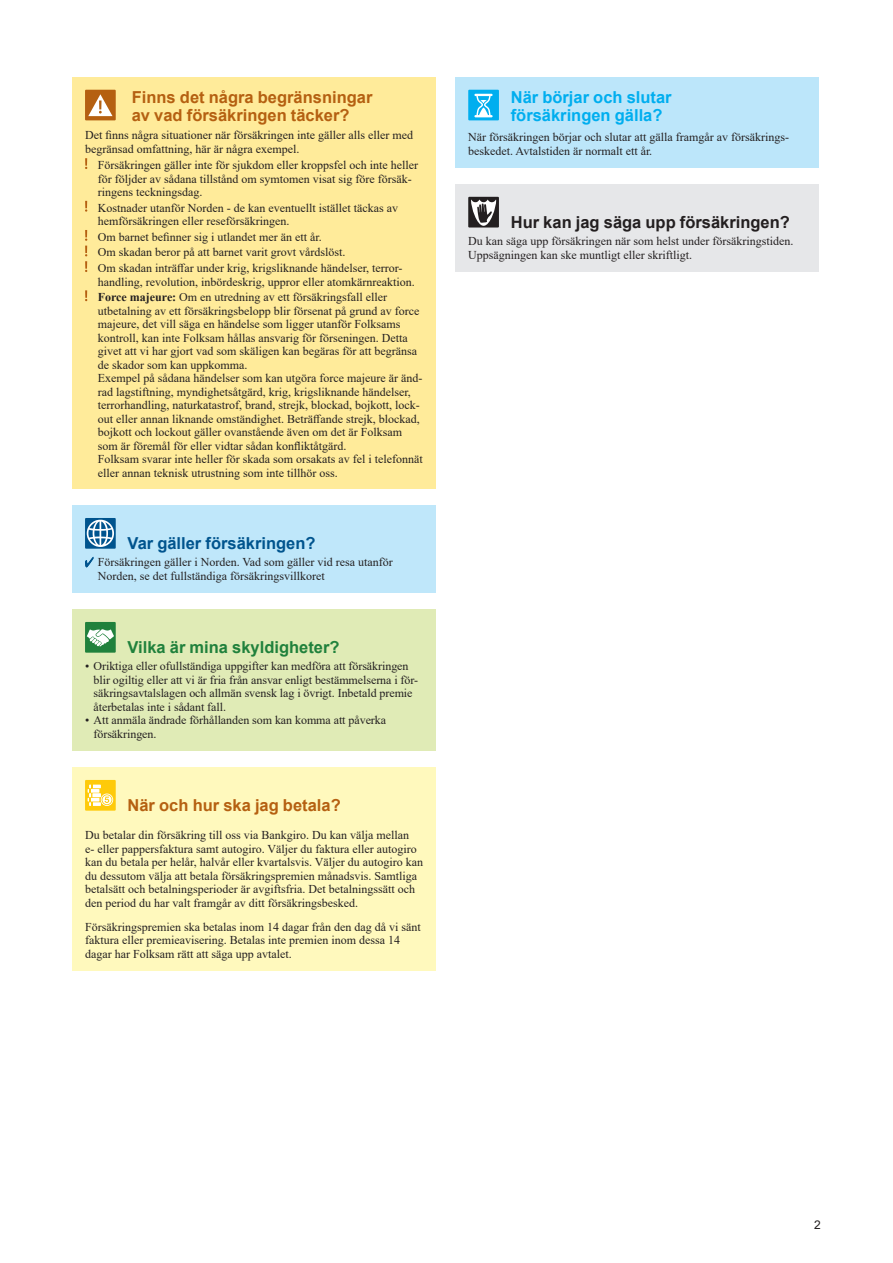
<style>
.page{position:relative;width:893px;height:1263px;background:#fff}
.page>*{position:absolute;margin:0;border:0;box-sizing:border-box;transform-origin:0 0}
._0_Rubrik_5_11pt__Ar{font:700 16.5px/18px "Arial";color:#b56011}
._0_Rubrik_5_11pt__Ar-2{font:700 16.5px/18px "Arial";color:#00aeef}
._0_Rubrik_5_11pt__Ar-3{font:700 16.5px "Arial";color:#231f20}
._0_Rubrik_5_11pt__Ar-4{font:700 16.5px "Arial";color:#20813c}
._0_Rubrik_5_11pt__Ar-5{font:700 16.5px "Arial";color:#00548e}
._0_Tabell_Text_lista{font:12px/13.5px "Times New Roman";color:#231f20}
._0_Tabell_Text{font:12px/13.5px "Times New Roman";color:#231f20}
.t1{font:12px "Arial";color:#231f20}
.s1{font-weight:700}
</style>
<div class="page">
<div style="left:72px;top:77px;width:363px;height:412px;background:#ffeb9a"></div>
<div style="left:85px;top:90px;width:31px;height:30px;background:#b56011"></div>
<svg style="left:88px;top:94px;width:25px;height:22px"></svg>
<svg style="left:85px;top:158px;width:2px;height:11px"></svg>
<svg style="left:85px;top:201px;width:2px;height:11px"></svg>
<svg style="left:85px;top:230px;width:2px;height:42px"></svg>
<svg style="left:85px;top:290px;width:2px;height:11px"></svg>
<div style="left:72px;top:505px;width:363px;height:88px;background:#bfe7fa"></div>
<div style="left:85px;top:518px;width:31px;height:31px;background:#00548e"></div>
<svg style="left:87px;top:520px;width:27px;height:27px"></svg>
<svg style="left:85px;top:557px;width:9px;height:10px"></svg>
<div style="left:72px;top:609px;width:364px;height:142px;background:#e0ebb6"></div>
<div style="left:85px;top:622px;width:31px;height:31px;background:#20813c"></div>
<svg style="left:87px;top:629px;width:27px;height:17px"></svg>
<div style="left:72px;top:767px;width:364px;height:203px;background:#fff9bd"></div>
<div style="left:85px;top:780px;width:31px;height:31px;background:#feca0a"></div>
<svg style="left:88px;top:785px;width:24px;height:21px"></svg>
<div style="left:455px;top:77px;width:364px;height:91px;background:#bce6fa"></div>
<div style="left:468px;top:90px;width:31px;height:30px;background:#00aeef"></div>
<svg style="left:474px;top:94px;width:19px;height:23px"></svg>
<div style="left:455px;top:184px;width:364px;height:87px;background:#e6e7e9"></div>
<div style="left:468px;top:197px;width:31px;height:30px;background:#231f20"></div>
<svg style="left:471px;top:200px;width:25px;height:26px"></svg>
<p class="_0_Rubrik_5_11pt__Ar" style="left:132px;top:89px;width:242px">Finns det några begränsningar av vad försäkringen täcker?</p>
<p class="_0_Tabell_Text" style="left:85px;top:128px;width:329px">Det finns några situationer när försäkringen inte gäller alls eller med begränsad omfattning, här är några exempel.</p>
<p class="_0_Tabell_Text_lista" style="left:98px;top:158px;width:322px">Försäkringen gäller inte för sjukdom eller kroppsfel och inte heller för följder av sådana tillstånd om symtomen visat sig före försäk&shy;ringens teckningsdag.</p>
<p class="_0_Tabell_Text_lista" style="left:98px;top:200px;width:302px">Kostnader utanför Norden - de kan eventuellt istället täckas av hemförsäkringen eller reseförsäkringen.</p>
<p class="_0_Tabell_Text_lista" style="left:98px;top:230px;width:225px">Om barnet befinner sig i utlandet mer än ett år.</p>
<p class="_0_Tabell_Text_lista" style="left:98px;top:245px;width:249px">Om skadan beror på att barnet varit grovt vårdslöst.</p>
<p class="_0_Tabell_Text_lista" style="left:98px;top:261px;width:318px">Om skadan inträffar under krig, krigsliknande händelser, terror&shy;handling, revolution, inbördeskrig, uppror eller atomkärnreaktion.</p>
<p class="_0_Tabell_Text_lista" style="left:98px;top:290px;width:326px"><span class="s1">Force majeure:</span> Om en utredning av ett försäkringsfall eller utbetalning av ett försäkringsbelopp blir försenat på grund av force majeure, det vill säga en händelse som ligger utanför Folksams kontroll, kan inte Folksam hållas ansvarig för förseningen. Detta givet att vi har gjort vad som skäligen kan begäras för att begränsa de skador som kan uppkomma.<br>Exempel på sådana händelser som kan utgöra force majeure är änd&shy;rad lagstiftning, myndighetsåtgärd, krig, krigsliknande händelser, terrorhandling, naturkatastrof, brand, strejk, blockad, bojkott, lock&shy;out eller annan liknande omständighet. Beträffande strejk, blockad, bojkott och lockout gäller ovanstående även om det är Folksam som är föremål för eller vidtar sådan konfliktåtgärd.<br>Folksam svarar inte heller för skada som orsakats av fel i telefonnät eller annan teknisk utrustning som inte tillhör oss.</p>
<p class="_0_Rubrik_5_11pt__Ar-5" style="left:128px;top:531px;width:189px">Var gäller försäkringen?</p>
<p class="_0_Tabell_Text" style="left:98px;top:555px;width:297px">Försäkringen gäller i Norden. Vad som gäller vid resa utanför<br>Norden, se det fullständiga försäkringsvillkoret</p>
<p class="_0_Rubrik_5_11pt__Ar-4" style="left:128px;top:635px;width:213px">Vilka är mina skyldigheter?</p>
<p class="_0_Tabell_Text_lista" style="left:94px;top:659px;width:326px;text-indent:-9px">• Oriktiga eller ofullständiga uppgifter kan medföra att försäkringen blir ogiltig eller att vi är fria från ansvar enligt bestämmelserna i för&shy;säkringsavtalslagen och allmän svensk lag i övrigt. Inbetald premie återbetalas inte i sådant fall.</p>
<p class="_0_Tabell_Text_lista" style="left:94px;top:713px;width:294px;text-indent:-9px">• Att anmäla ändrade förhållanden som kan komma att påverka försäkringen.</p>
<p class="_0_Rubrik_5_11pt__Ar" style="left:128px;top:796px;width:215px">När och hur ska jag betala?</p>
<p class="_0_Tabell_Text" style="left:85px;top:828px;width:340px">Du betalar din försäkring till oss via Bankgiro. Du kan välja mellan<br>e- eller pappersfaktura samt autogiro. Väljer du faktura eller autogiro kan du betala per helår, halvår eller kvartalsvis. Väljer du autogiro kan du dessutom välja att betala försäkringspremien månadsvis. Samtliga betalsätt och betalningsperioder är avgiftsfria. Det betalningssätt och den period du har valt framgår av ditt försäkringsbesked.</p>
<p class="_0_Tabell_Text" style="left:85px;top:919px;width:337px">Försäkringspremien ska betalas inom 14 dagar från den dag då vi sänt faktura eller premieavisering. Betalas inte premien inom dessa 14 dagar har Folksam rätt att säga upp avtalet.</p>
<p class="_0_Rubrik_5_11pt__Ar-2" style="left:511px;top:89px;width:162px">När börjar och slutar försäkringen gälla?</p>
<p class="_0_Tabell_Text_lista" style="left:468px;top:130px;width:322px">När försäkringen börjar och slutar att gälla framgår av försäkrings&shy;beskedet. Avtalstiden är normalt ett år.</p>
<p class="_0_Rubrik_5_11pt__Ar-3" style="left:511px;top:210px;width:281px">Hur kan jag säga upp försäkringen?</p>
<p class="_0_Tabell_Text_lista" style="left:468px;top:234px;width:327px">Du kan säga upp försäkringen när som helst under försäkringstiden.<br>Uppsägningen kan ske muntligt eller skriftligt.</p>
<p class="t1" style="left:814px;top:1216px;width:8px">2</p>
</div>
